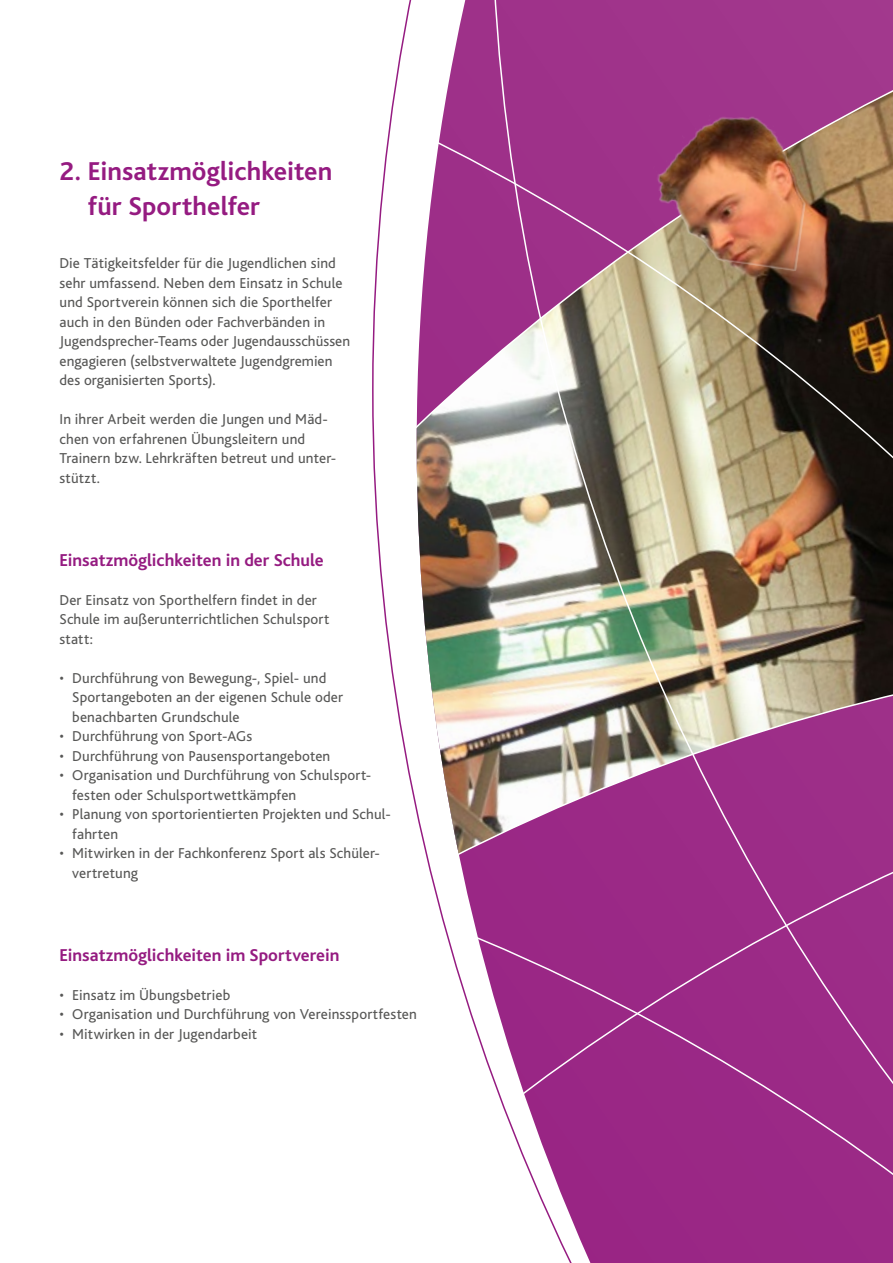
<style>
.page{position:relative;width:893px;height:1263px;background:#fff}
.page>*{position:absolute;margin:0;border:0;box-sizing:border-box;transform-origin:0 0}
.t1{font:700 27px/34.2px "Bliss";letter-spacing:.005em;color:#951b81}
.t2{font:700 18px "Bliss";color:#951b81}
.t3{font:15px/19.5px "Bliss";letter-spacing:.01em;color:#575756}
</style>
<div class="page">
<img style="left:372px;top:0;width:521px;height:1263px">
<svg style="left:372px;top:926px;width:411px;height:337px"></svg>
<h1 class="t1" style="left:88px;top:155px;width:246px;text-indent:-28px">2. Einsatzmöglichkeiten für Sporthelfer</h1>
<p class="t3" style="left:60px;top:254px;width:292px">Die Tätigkeitsfelder für die Jugendlichen sind sehr umfassend. Neben dem Einsatz in Schule und Sportverein können sich die Sporthelfer auch in den Bünden oder Fachverbänden in Jugendsprecher-Teams oder Jugendausschüssen engagieren (selbstverwaltete Jugendgremien des organisierten Sports).</p>
<p class="t3" style="left:60px;top:410px;width:278px">In ihrer Arbeit werden die Jungen und Mäd&shy;chen von erfahrenen Übungsleitern und Trainern bzw. Lehrkräften betreut und unter&shy;stützt.</p>
<p class="t2" style="left:60px;top:550px;width:266px">Einsatzmöglichkeiten in der Schule</p>
<p class="t3" style="left:60px;top:590px;width:271px">Der Einsatz von Sporthelfern findet in der<br>Schule im außerunterrichtlichen Schulsport statt:</p>
<p class="t3" style="left:72px;top:668px;width:272px;text-indent:-13px">• Durchführung von Bewegung-, Spiel- und<br>Sportangeboten an der eigenen Schule oder benachbarten Grundschule</p>
<p class="t3" style="left:60px;top:727px;width:194px">• Durchführung von Sport-AGs</p>
<p class="t3" style="left:60px;top:746px;width:272px">• Durchführung von Pausensportangeboten</p>
<p class="t3" style="left:72px;top:766px;width:301px;text-indent:-13px">• Organisation und Durchführung von Schulsport&shy;festen oder Schulsportwettkämpfen</p>
<p class="t3" style="left:72px;top:805px;width:320px;text-indent:-13px">• Planung von sportorientierten Projekten und Schul&shy;fahrten</p>
<p class="t3" style="left:72px;top:844px;width:308px;text-indent:-13px">• Mitwirken in der Fachkonferenz Sport als Schüler&shy;vertretung</p>
<p class="t2" style="left:60px;top:945px;width:281px">Einsatzmöglichkeiten im Sportverein</p>
<p class="t3" style="left:60px;top:985px;width:172px">• Einsatz im Übungsbetrieb</p>
<p class="t3" style="left:60px;top:1005px;width:359px">• Organisation und Durchführung von Vereinssportfesten</p>
<p class="t3" style="left:60px;top:1024px;width:199px">• Mitwirken in der Jugendarbeit</p>
</div>
